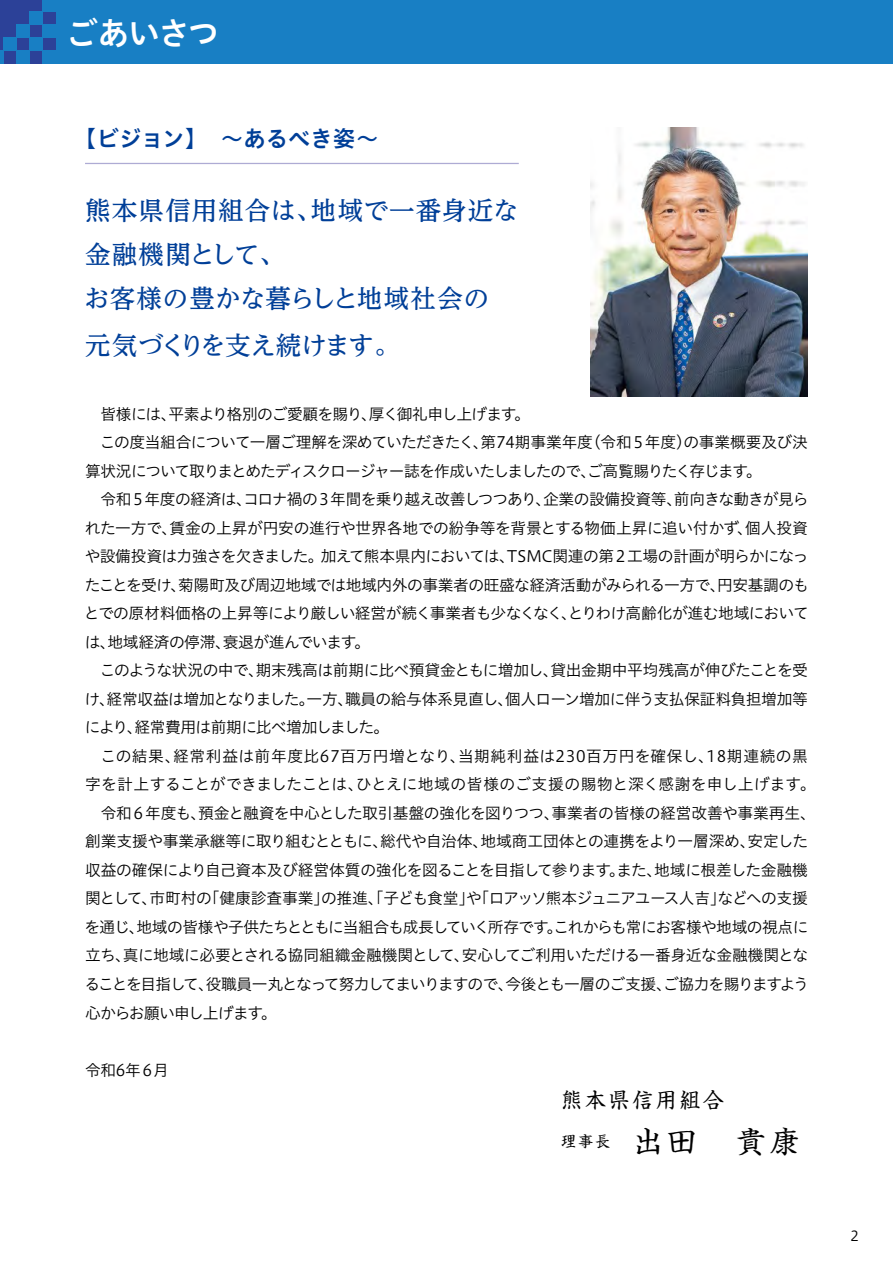
<style>
.page{position:relative;width:893px;height:1263px;background:#fff}
.page>*{position:absolute;margin:0;border:0;box-sizing:border-box;transform-origin:0 0}
.t1{font:31.5px "Hiragino UD Sans Std W6";letter-spacing:-.035em;color:#fff}
.t2{font:30px "Shinsei Kai Pro CBSK1";color:#000}
.t3{font:500 25.5px/44.2px "UD Reimin Pro";letter-spacing:.03em;color:#003f98}
.t4{font:500 25.5px "UD Reimin Pro";letter-spacing:-.02em;color:#003f98}
.t5{font:22.5px "Hiragino UD Sans Std W6";letter-spacing:-.015em;color:#003f98}
.t6{font:21px "Shinsei Kai Pro CBSK1";letter-spacing:.125em;color:#000}
.t7{font:15.75px/28.5px "Hiragino UD Sans Std W3";letter-spacing:-.035em;color:#000}
.t8{font:13.8px "Hiragino UD Sans Std W3";color:#000}
</style>
<div class="page">
<div style="left:0;top:0;width:893px;height:64px;background:#187fc4"></div>
<div style="left:0;top:0;width:55px;height:64px;background:#2c4198"></div>
<div style="left:42px;top:0;width:13px;height:12px;background:#187fc4"></div>
<div style="left:29px;top:12px;width:13px;height:13px;background:#187fc4"></div>
<div style="left:16px;top:25px;width:13px;height:13px;background:#187fc4"></div>
<div style="left:3px;top:38px;width:13px;height:13px;background:#187fc4"></div>
<div style="left:42px;top:25px;width:13px;height:13px;background:#187fc4"></div>
<div style="left:29px;top:38px;width:13px;height:13px;background:#187fc4"></div>
<div style="left:16px;top:51px;width:13px;height:13px;background:#187fc4"></div>
<div style="left:42px;top:51px;width:13px;height:13px;background:#187fc4"></div>
<svg style="left:0;top:51px;width:3px;height:13px"></svg>
<hr style="left:85px;top:163px;width:434px;height:1px;background:#aeabd4">
<img style="left:590px;top:128px;width:218px;height:268px">
<h1 class="t1" style="left:67px;top:9px;width:154px">ごあいさつ</h1>
<h3 class="t5" style="left:74px;top:122px;width:306px">【ビジョン】　～あるべき姿～</h3>
<h3 class="t3" style="left:84px;top:187px;width:436px">熊本県信用組合は、地域で一番身近な金融機関として、<br>お客様の豊かな暮らしと地域社会の</h3>
<h3 class="t4" style="left:85px;top:324px;width:316px">元気づくりを支え続けます。</h3>
<p class="t7" style="left:84px;top:399px;width:733px">　皆様には、平素より格別のご愛顧を賜り、厚く御礼申し上げます。<br>　この度当組合について一層ご理解を深めていただきたく、第74期事業年度（令和５年度）の事業概要及び決算状況について取りまとめたディスクロージャー誌を作成いたしましたので、ご高覧賜りたく存じます。<br>　令和５年度の経済は、コロナ禍の３年間を乗り越え改善しつつあり、企業の設備投資等、前向きな動きが見られた一方で、賃金の上昇が円安の進行や世界各地での紛争等を背景とする物価上昇に追い付かず、個人投資や設備投資は力強さを欠きました。加えて熊本県内においては、TSMC関連の第２工場の計画が明らかになったことを受け、菊陽町及び周辺地域では地域内外の事業者の旺盛な経済活動がみられる一方で、円安基調のもとでの原材料価格の上昇等により厳しい経営が続く事業者も少なくなく、とりわけ高齢化が進む地域においては、地域経済の停滞、衰退が進んでいます。<br>　このような状況の中で、期末残高は前期に比べ預貸金ともに増加し、貸出金期中平均残高が伸びたことを受け、経常収益は増加となりました。一方、職員の給与体系見直し、個人ローン増加に伴う支払保証料負担増加等により、経常費用は前期に比べ増加しました。<br>　この結果、経常利益は前年度比67百万円増となり、当期純利益は230百万円を確保し、18期連続の黒字を計上することができましたことは、ひとえに地域の皆様のご支援の賜物と深く感謝を申し上げます。　令和６年度も、預金と融資を中心とした取引基盤の強化を図りつつ、事業者の皆様の経営改善や事業再生、創業支援や事業承継等に取り組むとともに、総代や自治体、地域商工団体との連携をより一層深め、安定した収益の確保により自己資本及び経営体質の強化を図ることを目指して参ります。また、地域に根差した金融機関として、市町村の「健康診査事業」の推進、「子ども食堂」や「ロアッソ熊本ジュニアユース人吉」などへの支援を通じ、地域の皆様や子供たちとともに当組合も成長していく所存です。これからも常にお客様や地域の視点に立ち、真に地域に必要とされる協同組織金融機関として、安心してご利用いただける一番身近な金融機関となることを目指して、役職員一丸となって努力してまいりますので、今後とも一層のご支援、ご協力を賜りますよう心からお願い申し上げます。</p>
<p class="t7" style="left:85px;top:1054px;width:85px">令和6年６月</p>
<h3 class="t6" style="left:561px;top:1084px;width:164px">熊本県信用組合</h3>
<h2 class="t2" style="left:561px;top:1118px;width:241px"><sup>理事長</sup> 出田　貴康</h2>
<p class="t8" style="left:850px;top:1225px;width:10px">2</p>
</div>
